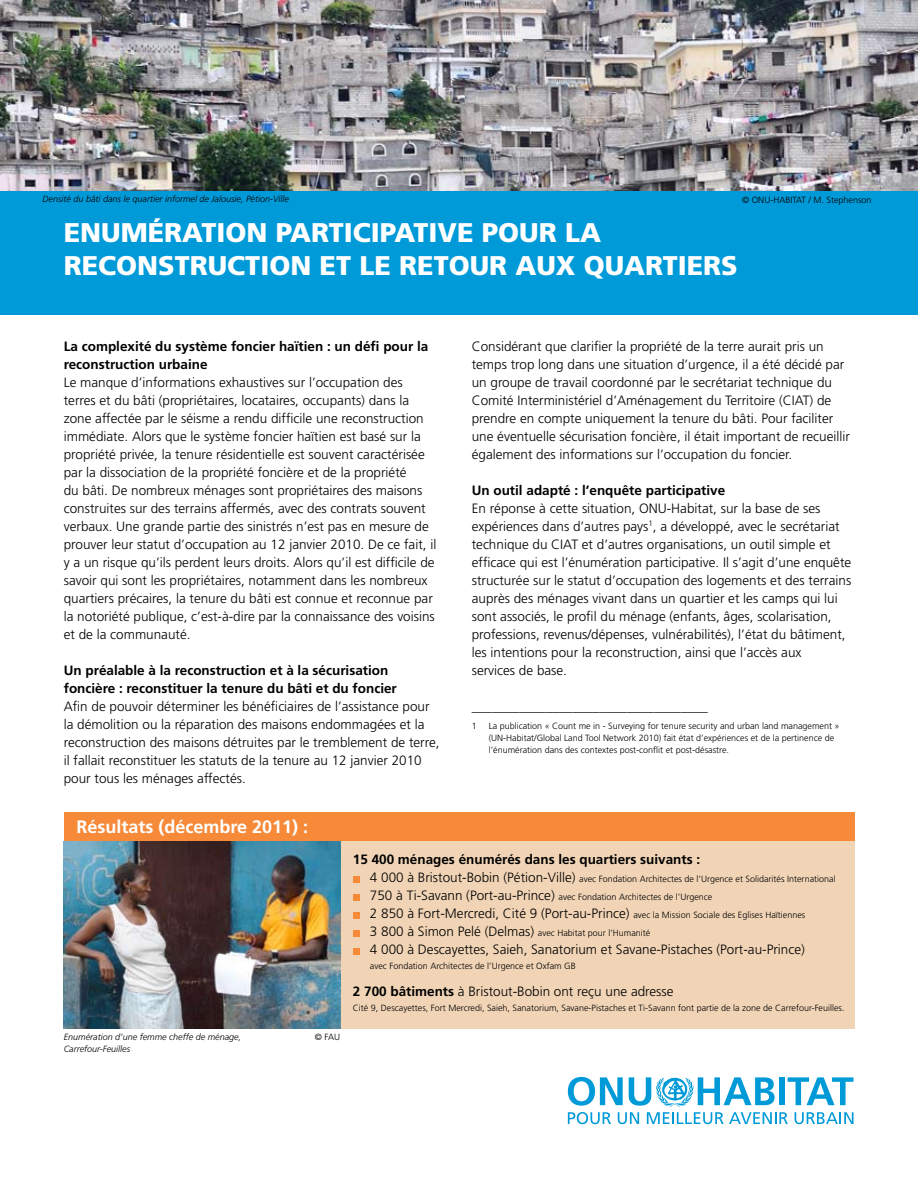
<style>
.page{position:relative;width:918px;height:1188px;background:#fff}
.page>*{position:absolute;margin:0;border:0;box-sizing:border-box;transform-origin:0 0}
.t1{font:900 27px/33px "Frutiger";color:#fff}
.t2{font:700 18px "Frutiger";color:#fff}
.t3{font:300 13.5px/18px "Frutiger";color:#000}
.t4{font:700 13.5px/18px "Frutiger";color:#000}
.t5{font:300 9px/12px "Frutiger";color:#000}
.t6{font:italic 300 9px/12px "Frutiger";color:#000}
.s1{font-size:13.5px}
.s2{font-size:9px}
.s3{font-weight:700}
</style>
<div class="page">
<img style="left:0;top:0;width:918px;height:191px">
<div style="left:0;top:191px;width:918px;height:124px;background:#009ad9"></div>
<div style="left:64px;top:812px;width:790px;height:84px;background:#f68a39"></div>
<div style="left:64px;top:842px;width:790px;height:187px;background:#f1d4b6"></div>
<svg style="left:353px;top:876px;width:6px;height:6px"></svg>
<svg style="left:353px;top:894px;width:6px;height:6px"></svg>
<svg style="left:353px;top:912px;width:6px;height:6px"></svg>
<svg style="left:353px;top:930px;width:6px;height:6px"></svg>
<svg style="left:353px;top:948px;width:6px;height:6px"></svg>
<img style="left:64px;top:842px;width:276px;height:187px">
<svg style="left:568px;top:1077px;width:286px;height:47px"></svg>
<p class="t6" style="left:43px;top:193px;width:248px">Densité du bâti dans le quartier informel de Jalousie, Pétion-Ville</p>
<p class="t5" style="left:742px;top:194px;width:131px">© ONU-HABITAT / M. Stephenson</p>
<h1 class="t1" style="left:64px;top:216px;width:676px">ENUMÉRATION PARTICIPATIVE POUR LA<br>RECONSTRUCTION ET LE RETOUR AUX QUARTIERS</h1>
<p class="t4" style="left:64px;top:337px;width:366px">La complexité du système foncier haïtien : un défi pour la reconstruction urbaine</p>
<p class="t3" style="left:64px;top:373px;width:374px">Le manque d’informations exhaustives sur l’occupation des terres et du bâti (propriétaires, locataires, occupants) dans la zone affectée par le séisme a rendu difficile une reconstruction immédiate. Alors que le système foncier haïtien est basé sur la propriété privée, la tenure résidentielle est souvent caractérisée par la dissociation de la propriété foncière et de la propriété<br>du bâti. De nombreux ménages sont propriétaires des maisons construites sur des terrains affermés, avec des contrats souvent verbaux. Une grande partie des sinistrés n’est pas en mesure de prouver leur statut d’occupation au 12 janvier 2010. De ce fait, il y a un risque qu’ils perdent leurs droits. Alors qu’il est difficile de savoir qui sont les propriétaires, notamment dans les nombreux quartiers précaires, la tenure du bâti est connue et reconnue par la notoriété publique, c’est-à-dire par la connaissance des voisins et de la communauté.</p>
<p class="t4" style="left:64px;top:661px;width:335px">Un préalable à la reconstruction et à la sécurisation foncière : reconstituer la tenure du bâti et du foncier</p>
<p class="t3" style="left:64px;top:697px;width:377px">Afin de pouvoir déterminer les bénéficiaires de l’assistance pour la démolition ou la réparation des maisons endommagées et la reconstruction des maisons détruites par le tremblement de terre, il fallait reconstituer les statuts de la tenure au 12 janvier 2010 pour tous les ménages affectés.</p>
<h2 class="t2" style="left:77px;top:816px;width:233px">Résultats (décembre 2011) :</h2>
<p class="t3" style="left:472px;top:337px;width:380px">Considérant que clarifier la propriété de la terre aurait pris un temps trop long dans une situation d’urgence, il a été décidé par un groupe de travail coordonné par le secrétariat technique du Comité Interministériel d’Aménagement du Territoire (CIAT) de prendre en compte uniquement la tenure du bâti. Pour faciliter une éventuelle sécurisation foncière, il était important de recueillir également des informations sur l’occupation du foncier.</p>
<p class="t4" style="left:472px;top:481px;width:255px">Un outil adapté : l’enquête participative</p>
<p class="t3" style="left:472px;top:499px;width:381px">En réponse à cette situation, ONU-Habitat, sur la base de ses expériences dans d’autres pays<sup>1</sup>, a développé, avec le secrétariat technique du CIAT et d’autres organisations, un outil simple et efficace qui est l’énumération participative. Il s’agit d’une enquête structurée sur le statut d’occupation des logements et des terrains auprès des ménages vivant dans un quartier et les camps qui lui sont associés, le profil du ménage (enfants, âges, scolarisation, professions, revenus/dépenses, vulnérabilités), l’état du bâtiment, les intentions pour la reconstruction, ainsi que l’accès aux<br>services de base.</p>
<p class="t3" style="left:472px;top:697px;width:238px">___________________________________</p>
<p class="t5" style="left:472px;top:720px;width:7px">1</p>
<p class="t5" style="left:489px;top:720px;width:352px">La publication « Count me in - Surveying for tenure security and urban land management » (UN-Habitat/Global Land Tool Network 2010) fait état d’expériences et de la pertinence de l’énumération dans des contextes post-conflit et post-désastre.</p>
<p class="t6" style="left:64px;top:1031px;width:179px">Enumération d’une femme cheffe de ménage,<br>Carrefour-Feuilles</p>
<p class="t5" style="left:315px;top:1031px;width:27px">© FAU</p>
<p class="t4" style="left:353px;top:851px;width:349px">15 400 ménages énumérés dans les quartiers suivants :</p>
<p class="t5" style="left:370px;top:870px;width:467px;line-height:18px"><span class="s1">4 000 à Bristout-Bobin (Pétion-Ville)</span> avec Fondation Architectes de l’Urgence et Solidarités International<br><span class="s1">750 à Ti-Savann (Port-au-Prince)</span> avec Fondation Architectes de l’Urgence</p>
<p class="t3" style="left:370px;top:905px;width:437px">2 850 à Fort-Mercredi, Cité 9 (Port-au-Prince) <span class="s2">avec la Mission Sociale des Eglises Haïtiennes</span></p>
<p class="t5" style="left:370px;top:927px;width:282px"><span class="s1">3 800 à Simon Pelé (Delmas)</span> avec Habitat pour l’Humanité</p>
<p class="t3" style="left:370px;top:941px;width:437px">4 000 à Descayettes, Saieh, Sanatorium et Savane-Pistaches (Port-au-Prince)</p>
<p class="t5" style="left:370px;top:960px;width:207px">avec Fondation Architectes de l’Urgence et Oxfam GB</p>
<p class="t3" style="left:353px;top:983px;width:322px"><span class="s3">2 700 bâtiments</span> à Bristout-Bobin ont reçu une adresse</p>
<p class="t5" style="left:353px;top:1002px;width:493px">Cité 9, Descayettes, Fort Mercredi, Saieh, Sanatorium, Savane-Pistaches et Ti-Savann font partie de la zone de Carrefour-Feuilles.</p>
</div>
